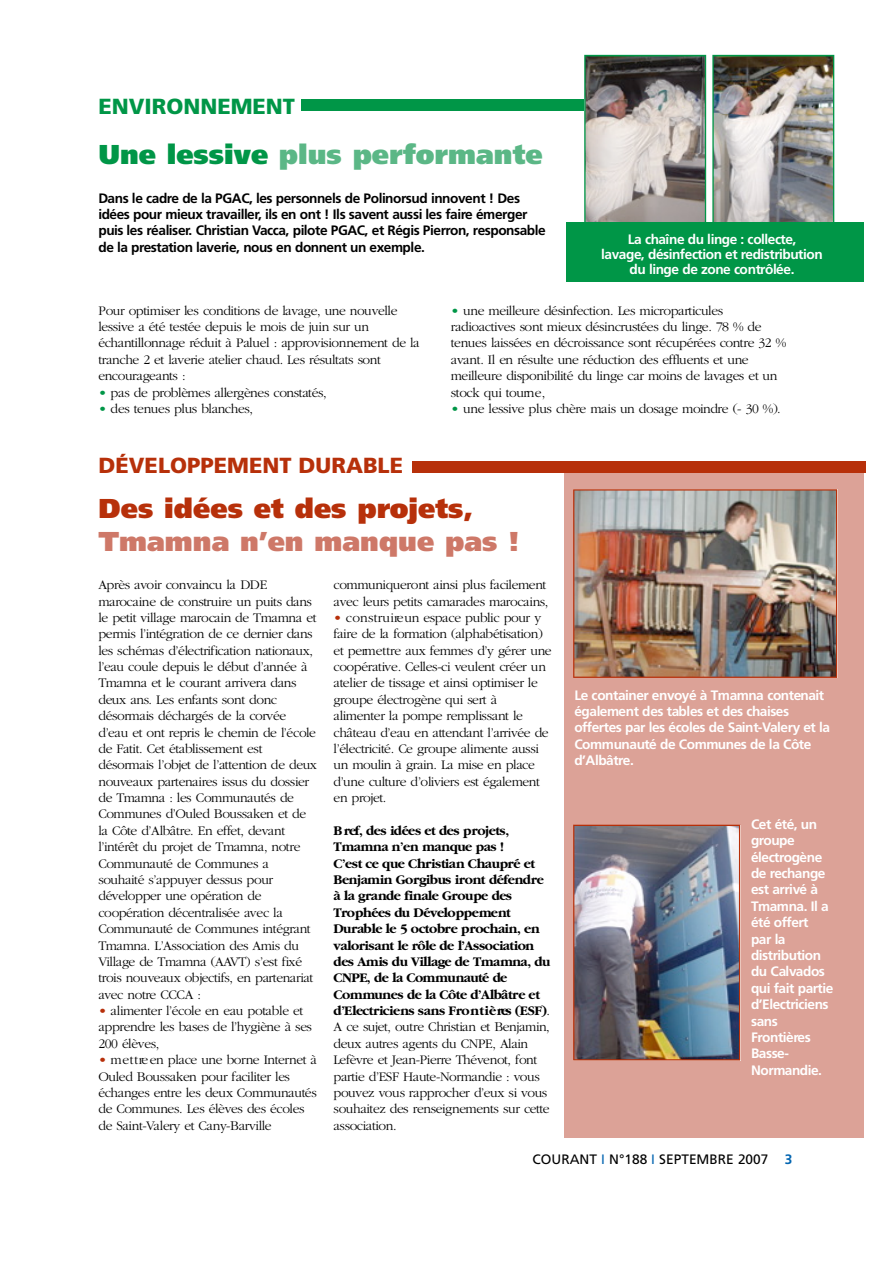
<style>
.page{position:relative;width:893px;height:1263px;background:#fff}
.page>*{position:absolute;margin:0;border:0;box-sizing:border-box;transform-origin:0 0}
.t1{font:900 27.3px "Frutiger";letter-spacing:.005em;color:#5bb786}
.t2{font:900 27.3px "Frutiger";letter-spacing:.005em;color:#b7300a}
.t3{font:900 27.3px "Frutiger";color:#ce7868}
.t4{font:900 21.9px "Frutiger";color:#b7300a}
.t5{font:900 21.9px "Frutiger";color:#009647}
.t6{font:300 13.65px/16.4px "Garamond";letter-spacing:-.03em;color:#000}
.t7{font:700 13.65px/16.4px "Garamond";letter-spacing:-.03em;color:#000}
.t8{font:700 13.65px/16.4px "Frutiger";letter-spacing:-.035em;color:#fff}
.t9{font:700 13.65px/16.4px "Frutiger";letter-spacing:-.035em;color:#000}
.t10{font:13.65px "Frutiger";color:#000}
.s1{color:#009647}
.s2{color:#b7300a}
.s3{font-weight:300}
.s4{color:#0365b1}
.s5{font-weight:700;color:#0365b1}
</style>
<div class="page">
<div style="left:564px;top:470px;width:299px;height:668px;background:#dca297"></div>
<div style="left:301px;top:99px;width:388px;height:12px;background:#009647"></div>
<svg style="left:584px;top:55px;width:122px;height:167px;background:#999691"></svg>
<img style="left:573px;top:489px;width:264px;height:189px">
<img style="left:573px;top:825px;width:167px;height:236px">
<img style="left:712px;top:55px;width:122px;height:167px">
<div style="left:565px;top:222px;width:298px;height:59px;background:#009647"></div>
<div style="left:412px;top:461px;width:453px;height:12px;background:#b7300a"></div>
<h2 class="t5" style="left:98px;top:98px;width:198px">ENVIRONNEMENT</h2>
<h1 class="t1" style="left:98px;top:143px;width:445px"><span class="s1">Une lessive</span> plus performante</h1>
<p class="t9" style="left:98px;top:191px;width:448px">Dans le cadre de la PGAC, les personnels de Polinorsud innovent ! Des idées pour mieux travailler, ils en ont ! Ils savent aussi les faire émerg e r puis les réaliser. Christian Vacca, pilote PGAC, et Régis Pierron, re sp o n sa b le de la prestation laverie, nous en donnent un exemple.</p>
<p class="t8" style="left:601px;top:232px;width:223px;line-height:15px;text-align:center">La chaîne du linge : collecte,<br>lavage, désinfection et redistribution du linge de zone contrôlée.</p>
<p class="t6" style="left:98px;top:303px;width:323px">Pour optimiser les conditions de lavage, une nouvelle lessive a été testée depuis le mois de juin sur un échantillonnage réduit à Paluel : approvisionnement de la tranche 2 et laverie atelier chaud. Les résultats sont encourageants :</p>
<p class="t6" style="left:98px;top:385px;width:230px"><span class="s1">•</span> pas de problèmes allergènes constatés,</p>
<p class="t6" style="left:98px;top:401px;width:156px"><span class="s1">•</span> des tenues plus blanches,</p>
<p class="t6" style="left:451px;top:303px;width:337px"><span class="s1">•</span> une meilleure désinfection. Les micro p articu les radioactives sont mieux désincrustées du linge. 78 % de tenues laissées en décroissance sont récupérées contre 32 % avant. Il en résulte une réduction des effluents et une<br>m eilleu re disponibilité du linge car moins de lavages et un stock qui tourn e ,</p>
<p class="t6" style="left:451px;top:401px;width:331px"><span class="s1">•</span> une lessive plus chère mais un dosage moindre (- 30 %).</p>
<h2 class="t4" style="left:98px;top:457px;width:306px">DÉVELOPPEMENT DURABLE</h2>
<h1 class="t2" style="left:98px;top:498px;width:376px">Des idées et des projets,</h1>
<h1 class="t3" style="left:98px;top:530px;width:423px">Tmamna n’en manque pas !</h1>
<p class="t6" style="left:98px;top:578px;width:220px">Après avoir convaincu la DDE<br>m arocaine de construire un puits dans le petit village marocain de Tmamna et p ermis l’intégration de ce dernier dans les schémas d’électrification nationaux, l’eau coule depuis le début d’année à Tmamna et le courant arrivera dans deux ans. Les enfants sont donc<br>d éso rmais déchargés de la corvée d’eau et ont repris le chemin de l’école de Fatit. Cet établissement est<br>d éso rmais l’objet de l’attention de deux nouveaux partenaires issus du dossier de Tmamna : les Communautés de Communes d’Ouled Boussaken et de la Côte d’Albâtre. En effet, devant l’intérêt du projet de Tmamna, notre Communauté de Communes a souhaité s’appuyer dessus pour développer une opération de coopération décentralisée avec la Communauté de Communes intégrant Tmamna. L’Association des Amis du Village de Tmamna (AAVT) s’est fixé trois nouveaux objectifs, en partenariat avec notre CCCA :</p>
<p class="t6" style="left:98px;top:1004px;width:215px"><span class="s2">•</span> alimenter l’école en eau potable et ap p ren d re les bases de l’hygiène à ses<br>200 élèves,</p>
<p class="t6" style="left:98px;top:1053px;width:220px"><span class="s2">•</span> m e ttreen place une borne Internet à Ouled Boussaken pour faciliter les échanges entre les deux Communautés de Communes. Les élèves des écoles de Saint-Valery et Cany-Barville</p>
<p class="t6" style="left:333px;top:578px;width:216px">co m m u n iq u eront ainsi plus facilement avec leurs petits camarades marocains,</p>
<p class="t6" style="left:333px;top:610px;width:220px"><span class="s2">•</span> c o n stru ireun espace public pour y faire de la formation (alphabétisation) et perm e ttre aux femmes d’y gérer une coopérative. Celles-ci veulent créer un atelier de tissage et ainsi optimiser le<br>g roupe électrogène qui sert à alimenter la pompe remplissant le château d’eau en attendant l’arrivée de l’électricité. Ce groupe alimente aussi un moulin à grain. La mise en place d’une culture d’oliviers est également en pro jet.</p>
<p class="t7" style="left:333px;top:823px;width:218px">B ref, des idées et des pro je ts ,<br>Tmamna n’en manque pas !<br>C’est ce que Christian Chaupré et<br>Benjamin Gorgibus iront défendre à la grande finale Groupe des<br>Trophées du Développement<br>Durable le 5 octobre prochain, en valorisant le rôle de l’Association des Amis du Village de Tmamna, du<br>CNPE, de la Communauté de<br>Communes de la Côte d’Albâtre et d’Electriciens sans Fro n tiè res (ESF)<span class="s3">.<br>A ce sujet, outre Christian et Benjamin, deux autres agents du CNPE, Alain<br>Lefèvre et Jean-Pierre Thévenot, font partie d’ESF Haute-Normandie : vous pouvez vous rapprocher d’eux si vous souhaitez des renseignements sur cette asso ciatio n .</span></p>
<p class="t8" style="left:751px;top:817px;width:84px">Cet été, un<br>g ro u p e<br>é le ctro g è n e de re ch a n g e est arrivé à<br>Tmamna. Il a été offe rt<br>par la<br>d istrib u tio n du Calvados qui fait partie d ’E le ctricie n s sa n s<br>F ro n tiè re s<br>B a sse -<br>N o rmandie.</p>
<p class="t8" style="left:574px;top:688px;width:257px">Le container envoyé à Tmamna contenait également des tables et des chaises<br>o ffe rtes par les écoles de Saint-Va le ry et la<br>Communauté de Communes de la Côte<br>d ’A lb â tre .</p>
<p class="t10" style="left:532px;top:1154px;width:261px">COURANT <span class="s4">I</span> N°188 <span class="s4">I</span> SEPTEMBRE 2007 <span class="s5">3</span></p>
</div>
